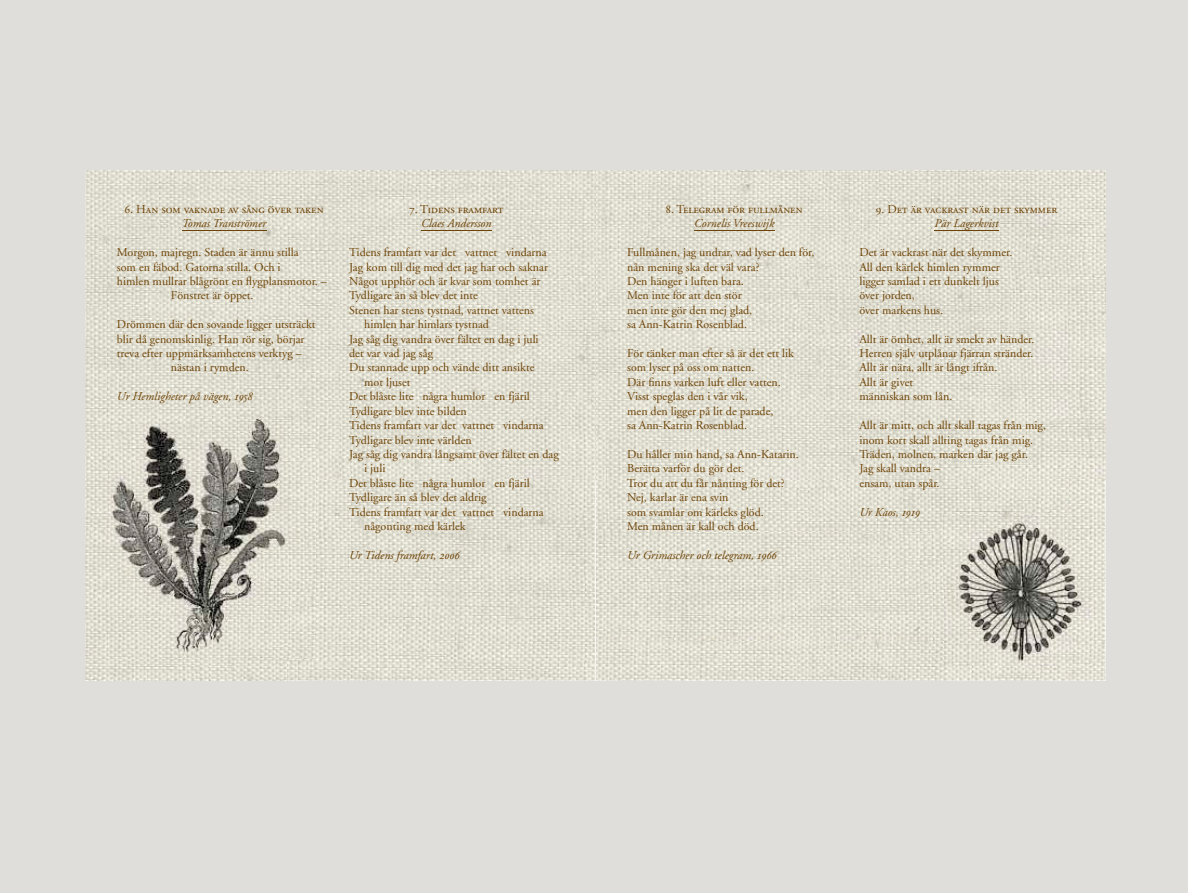
<style>
.page{position:relative;width:1188px;height:893px;background:#dfdeda}
.page>*{position:absolute;margin:0;border:0;box-sizing:border-box;transform-origin:0 0}
.t1{font:12px/14.4px "Adobe Garamond Regular OV XROGTB";color:#6e4507}
.t2{font:12px "Adobe Garamond Italic OV BSOGTB";color:#6e4507}
.t3{font:12px "Adobe Garamond Regular SC OV UROGTB";color:#6e4507}
.s1{font-family:"Adobe Garamond Italic Os F OV DSOGTB"}
</style>
<div class="page">
<img style="left:595px;top:170px;width:511px;height:309px">
<img style="left:1067px;top:479px;width:39px;height:201px">
<img style="left:595px;top:479px;width:472px;height:53px">
<img style="left:595px;top:640px;width:472px;height:40px">
<img style="left:595px;top:532px;width:348px;height:108px">
<hr style="left:694px;top:230px;width:80px;height:1px;background:#6e4507">
<hr style="left:934px;top:230px;width:65px;height:1px;background:#6e4507">
<img style="left:943px;top:514px;width:148px;height:151px">
<svg style="left:340px;top:170px;width:255px;height:309px;fill:#e0ddd1"></svg>
<img style="left:286px;top:479px;width:309px;height:201px">
<img style="left:85px;top:170px;width:255px;height:255px">
<img style="left:315px;top:425px;width:25px;height:54px">
<img style="left:85px;top:658px;width:201px;height:22px">
<hr style="left:182px;top:230px;width:84px;height:1px;background:#6e4507">
<hr style="left:421px;top:230px;width:70px;height:1px;background:#6e4507">
<img style="left:85px;top:407px;width:230px;height:251px">
<p class="t3" style="left:124px;top:203px;width:201px">6. Han som vaknade av sång över taken</p>
<p class="t2" style="left:182px;top:217px;width:86px">Tomas Tranströmer</p>
<p class="t1" style="left:117px;top:245px;width:183px">Morgon, majregn. Staden är ännu stilla</p>
<p class="t1" style="left:117px;top:260px;width:165px">som en fäbod. Gatorna stilla. Och i</p>
<p class="t1" style="left:117px;top:274px;width:212px">himlen mullrar blågrönt en flygplansmotor. –</p>
<p class="t1" style="left:171px;top:289px;width:84px">Fönstret är öppet.</p>
<p class="t1" style="left:117px;top:317px;width:200px">Drömmen där den sovande ligger utsträckt</p>
<p class="t1" style="left:117px;top:332px;width:189px">blir då genomskinlig. Han rör sig, börjar</p>
<p class="t1" style="left:117px;top:346px;width:186px">treva efter uppmärksamhetens verktyg –</p>
<p class="t1" style="left:171px;top:361px;width:80px">nästan i rymden.</p>
<p class="t2" style="left:117px;top:390px;width:137px">Ur Hemligheter på vägen, <span class="s1">1958</span></p>
<p class="t3" style="left:409px;top:203px;width:96px">7. Tidens framfart</p>
<p class="t2" style="left:421px;top:217px;width:72px">Claes Andersson</p>
<p class="t1" style="left:349px;top:245px;width:199px">Tidens framfart var det vattnet vindarna</p>
<p class="t1" style="left:349px;top:260px;width:200px">Jag kom till dig med det jag har och saknar</p>
<p class="t1" style="left:349px;top:274px;width:193px">Något upphör och är kvar som tomhet är</p>
<p class="t1" style="left:349px;top:289px;width:130px">Tydligare än så blev det inte</p>
<p class="t1" style="left:349px;top:303px;width:186px">Stenen har stens tystnad, vattnet vattens</p>
<p class="t1" style="left:364px;top:317px;width:126px">himlen har himlars tystnad</p>
<p class="t1" style="left:349px;top:332px;width:191px">Jag såg dig vandra över fältet en dag i juli</p>
<p class="t1" style="left:349px;top:346px;width:85px">det var vad jag såg</p>
<p class="t1" style="left:349px;top:361px;width:187px">Du stannade upp och vände ditt ansikte</p>
<p class="t1" style="left:364px;top:375px;width:48px">mot ljuset</p>
<p class="t1" style="left:349px;top:389px;width:182px">Det blåste lite några humlor en fjäril</p>
<p class="t1" style="left:349px;top:404px;width:119px">Tydligare blev inte bilden</p>
<p class="t1" style="left:349px;top:418px;width:196px">Tidens framfart var det vattnet vindarna</p>
<p class="t1" style="left:349px;top:433px;width:124px">Tydligare blev inte världen</p>
<p class="t1" style="left:349px;top:447px;width:211px">Jag såg dig vandra långsamt över fältet en dag</p>
<p class="t1" style="left:364px;top:461px;width:23px">i juli</p>
<p class="t1" style="left:349px;top:476px;width:182px">Det blåste lite några humlor en fjäril</p>
<p class="t1" style="left:349px;top:490px;width:139px">Tydligare än så blev det aldrig</p>
<p class="t1" style="left:349px;top:505px;width:196px">Tidens framfart var det vattnet vindarna</p>
<p class="t1" style="left:364px;top:519px;width:103px">någonting med kärlek</p>
<p class="t2" style="left:349px;top:548px;width:112px">Ur Tidens framfart, <span class="s1">2006</span></p>
<p class="t3" style="left:666px;top:203px;width:138px">8. Telegram för fullmånen</p>
<p class="t2" style="left:694px;top:217px;width:82px">Cornelis Vreeswijk</p>
<p class="t1" style="left:627px;top:245px;width:189px">Fullmånen, jag undrar, vad lyser den för, nån mening ska det väl vara?<br>Den hänger i luften bara.<br>Men inte för att den stör<br>men inte gör den mej glad,<br>sa Ann-Katrin Rosenblad.</p>
<p class="t1" style="left:627px;top:346px;width:168px">För tänker man efter så är det ett lik som lyser på oss om natten.<br>Där finns varken luft eller vatten.<br>Visst speglas den i vår vik,<br>men den ligger på lit de parade,<br>sa Ann-Katrin Rosenblad.</p>
<p class="t1" style="left:627px;top:447px;width:173px">Du håller min hand, sa Ann-Katarin.<br>Berätta varför du gör det.<br>Tror du att du får nånting för det?<br>Nej, karlar är ena svin<br>som svamlar om kärleks glöd.<br>Men månen är kall och död.</p>
<p class="t2" style="left:627px;top:548px;width:151px">Ur Grimascher och telegram, <span class="s1">1966</span></p>
<p class="t3" style="left:876px;top:203px;width:183px">9. Det är vackrast när det skymmer</p>
<p class="t2" style="left:934px;top:217px;width:66px">Pär Lagerkvist</p>
<p class="t1" style="left:859px;top:245px;width:154px">Det är vackrast när det skymmer.<br>All den kärlek himlen rymmer ligger samlad i ett dunkelt ljus över jorden,<br>över markens hus.</p>
<p class="t1" style="left:859px;top:332px;width:177px">Allt är ömhet, allt är smekt av händer.<br>Herren själv utplånar fjärran stränder.<br>Allt är nära, allt är långt ifrån.<br>Allt är givet<br>människan som lån.</p>
<p class="t1" style="left:859px;top:418px;width:188px">Allt är mitt, och allt skall tagas från mig, inom kort skall allting tagas från mig.<br>Träden, molnen, marken där jag går.<br>Jag skall vandra –<br>ensam, utan spår.</p>
<p class="t2" style="left:859px;top:505px;width:62px">Ur Kaos, <span class="s1">1919</span></p>
</div>
